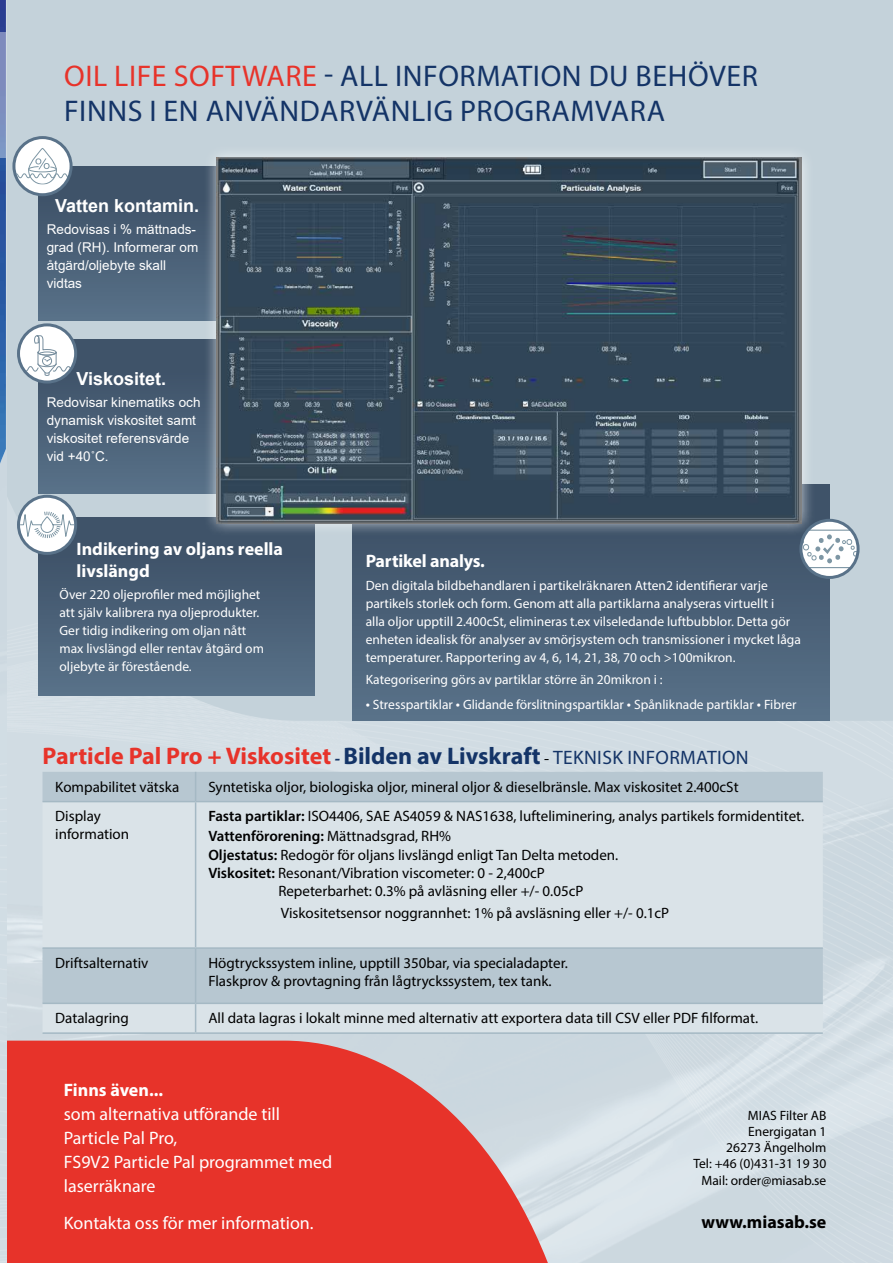
<style>
.page{position:relative;width:893px;height:1263px;background:#fff}
.page>*{position:absolute;margin:0;border:0;box-sizing:border-box;transform-origin:0 0}
.t1{font:30px/34.5px "Myriad Pro";letter-spacing:.02em;color:#143467}
.t2{font:700 24px "Myriad Pro";color:#e7332a}
.t3{font:18px/24px "Myriad Pro";color:#fff}
.t4{font:700 18px/22.2px "Myriad Pro";color:#fff}
.t5{font:700 18px "Arial";color:#fff}
.t6{font:700 18px "Myriad Pro";color:#000}
.t7{font:15px/18px "Myriad Pro";color:#000}
.t8{font:13.5px/18px "Myriad Pro";color:#fff}
.t9{font:13.5px/18px "Arial";color:#fff}
.t10{font:13.5px/16.2px "Myriad Pro";color:#000;text-align:right}
.s1{color:#e7332a}
.s2{font-size:15px}
.s3{font-style:italic;font-size:16.5px;color:#143467}
.s4{color:#143467}
.s5{font-weight:400;font-size:16.5px;color:#000}
.s6{font-weight:400;font-size:19.5px;color:#143467}
.s7{font-weight:600}
</style>
<div class="page">
<div style="left:6px;top:0;width:887px;height:721px;background:#c4d2da"></div>
<svg style="left:6px;top:1040px;width:547px;height:223px;background:#e34c46"></svg>
<div style="left:43px;top:772px;width:780px;height:29px;background:#b7c7d1"></div>
<svg style="left:43px;top:802px;width:780px;height:230px;background:#d1dce2"></svg>
<svg style="left:195px;top:772px;width:1px;height:29px"></svg>
<hr style="left:43px;top:801px;width:153px;height:1px;background:#a5b9c4">
<hr style="left:196px;top:801px;width:627px;height:1px;background:#a5b9c4">
<hr style="left:195px;top:802px;width:1px;height:145px;background:#a5b9c4">
<hr style="left:43px;top:947px;width:153px;height:2px;background:#a5b9c4">
<hr style="left:196px;top:947px;width:627px;height:2px;background:#a5b9c4">
<hr style="left:195px;top:949px;width:1px;height:53px;background:#a5b9c4">
<hr style="left:43px;top:1002px;width:153px;height:2px;background:#a5b9c4">
<hr style="left:196px;top:1002px;width:627px;height:2px;background:#a5b9c4">
<svg style="left:195px;top:1004px;width:1px;height:28px"></svg>
<hr style="left:43px;top:1032px;width:153px;height:2px;background:#a5b9c4">
<hr style="left:196px;top:1032px;width:627px;height:2px;background:#a5b9c4">
<div style="left:353px;top:485px;width:476px;height:235px;background:linear-gradient(to bottom,#3c4f65,#577087)"></div>
<div style="left:38px;top:167px;width:277px;height:153px;background:linear-gradient(to bottom,#3b4e64,#577087)"></div>
<svg style="left:14px;top:138px;width:57px;height:57px"></svg>
<div style="left:28px;top:148px;width:29px;height:37px;border:1px solid #7d96a4;border-radius:14px"></div>
<svg style="left:16px;top:158px;width:53px;height:21px"></svg>
<div style="left:12px;top:136px;width:61px;height:60px;border:3px solid #597289;border-radius:50%"></div>
<div style="left:38px;top:340px;width:277px;height:153px;background:linear-gradient(to bottom,#3b4e64,#577087)"></div>
<div style="left:38px;top:517px;width:277px;height:178px;background:linear-gradient(to bottom,#3b4e64,#577087)"></div>
<svg style="left:19px;top:325px;width:57px;height:57px"></svg>
<svg style="left:20px;top:335px;width:54px;height:41px"></svg>
<div style="left:17px;top:323px;width:60px;height:61px;border:3px solid #597289;border-radius:50%"></div>
<div style="left:203px;top:144px;width:612px;height:393px;background:#fff;opacity:.75"></div>
<img style="left:217px;top:157px;width:584px;height:366px">
<svg style="left:801px;top:520px;width:57px;height:57px"></svg>
<svg style="left:801px;top:529px;width:57px;height:39px"></svg>
<div style="left:799px;top:519px;width:61px;height:60px;border:3px solid #597289;border-radius:50%"></div>
<svg style="left:19px;top:496px;width:57px;height:57px"></svg>
<svg style="left:21px;top:511px;width:52px;height:27px"></svg>
<div style="left:17px;top:495px;width:60px;height:60px;border:3px solid #597289;border-radius:50%"></div>
<div style="left:0;top:721px;width:6px;height:542px;background:#d1dde4"></div>
<div style="left:0;top:464px;width:6px;height:257px;background:#ccd8e0"></div>
<img style="left:0;top:0;width:6px;height:464px">
<div style="left:0;top:32px;width:6px;height:125px;background:#7e8cbd"></div>
<h1 class="t1" style="left:64px;top:58px;width:695px"><span class="s1">OIL LIFE SOFTWARE</span> - ALL INFORMATION DU BEHÖVER<br>FINNS I EN ANVÄNDARVÄNLIG PROGRAMVARA</h1>
<p class="t5" style="left:55px;top:193px;width:146px">Vatten kontamin.</p>
<p class="t9" style="left:47px;top:220px;width:153px">Redovisas i % mättnads&shy;grad (RH). Informerar om åtgärd/oljebyte skall vidtas</p>
<p class="t5" style="left:77px;top:366px;width:91px">Viskositet.</p>
<p class="t9" style="left:47px;top:393px;width:155px">Redovisar kinematiks och dynamisk viskositet samt viskositet referensvärde vid +40˚C.</p>
<p class="t4" style="left:77px;top:537px;width:208px">Indikering av oljans reella livslängd</p>
<p class="t8" style="left:60px;top:586px;width:206px">Över 220 oljeprofiler med möjlighet att själv kalibrera nya oljeprodukter.<br>Ger tidig indikering om oljan nått max livslängd eller rentav åtgärd om oljebyte är förestående.</p>
<p class="t4" style="left:366px;top:550px;width:121px">Partikel analys.</p>
<p class="t8" style="left:366px;top:576px;width:437px">Den digitala bildbehandlaren i partikelräknaren Atten2 identifierar varje partikels storlek och form. Genom att alla partiklarna analyseras virtuellt i<br>alla oljor upptill 2.400cSt, elimineras t.ex vilseledande luftbubblor. Detta gör enheten idealisk för analyser av smörjsystem och transmissioner i mycket låga temperaturer. Rapportering av 4, 6, 14, 21, 38, 70 och &gt;100mikron.</p>
<p class="t8" style="left:366px;top:670px;width:298px">Kategorisering görs av partiklar större än 20mikron i :</p>
<p class="t8" style="left:366px;top:695px;width:432px"><span class="s2">•</span> Stresspartiklar <span class="s2">•</span> Glidande förslitningspartiklar <span class="s2">•</span> Spånliknade partiklar <span class="s2">•</span> Fibrer</p>
<h2 class="t2" style="left:43px;top:740px;width:708px">Particle Pal Pro + Viskositet <span class="s3">-</span> <span class="s4">Bilden av Livskraft</span> <span class="s5">-</span> <span class="s6">TEKNISK INFORMATION</span></h2>
<p class="t7" style="left:55px;top:777px;width:126px">Kompabilitet vätska</p>
<p class="t7" style="left:208px;top:777px;width:532px">Syntetiska oljor, biologiska oljor, mineral oljor &amp; dieselbränsle. Max viskositet 2.400cSt</p>
<p class="t7" style="left:55px;top:807px;width:75px">Display information</p>
<p class="t7" style="left:208px;top:806px;width:597px;line-height:19.5px"><span class="s7">Fasta partiklar:</span> ISO4406, SAE AS4059 &amp; NAS1638, lufteliminering, analys partikels formidentitet.<br><span class="s7">Vattenförorening:</span> Mättnadsgrad, RH%<br><span class="s7">Oljestatus:</span> Redogör för oljans livslängd enligt Tan Delta metoden.</p>
<p class="t7" style="left:278px;top:864px;width:307px;text-indent:-70px"><span class="s7">Viskositet:</span> Resonant/Vibration viscometer: 0 - 2,400cP<br>Repeterbarhet: 0.3% på avläsning eller +/- 0.05cP</p>
<p class="t7" style="left:281px;top:904px;width:390px">Viskositetsensor noggrannhet: 1% på avsläsning eller +/- 0.1cP</p>
<p class="t7" style="left:55px;top:953px;width:95px">Driftsalternativ</p>
<p class="t7" style="left:208px;top:953px;width:361px">Högtryckssystem inline, upptill 350bar, via specialadapter.<br>Flaskprov &amp; provtagning från lågtryckssystem, tex tank.</p>
<p class="t7" style="left:55px;top:1009px;width:75px">Datalagring</p>
<p class="t7" style="left:208px;top:1009px;width:551px">All data lagras i lokalt minne med alternativ att exportera data till CSV eller PDF filformat.</p>
<p class="t4" style="left:64px;top:1078px;width:101px">Finns även...</p>
<p class="t3" style="left:64px;top:1102px;width:270px">som alternativa utförande till<br>Particle Pal Pro,<br>FS9V2 Particle Pal programmet med laserräknare</p>
<p class="t3" style="left:64px;top:1210px;width:251px">Kontakta oss för mer information.</p>
<p class="t10" style="left:693px;top:1107px;width:134px">MIAS Filter AB<br>Energigatan 1<br>26273 Ängelholm<br>Tel: +46 (0)431-31 19 30<br>Mail: order@miasab.se</p>
<p class="t6" style="left:701px;top:1210px;width:126px">www.miasab.se</p>
</div>
